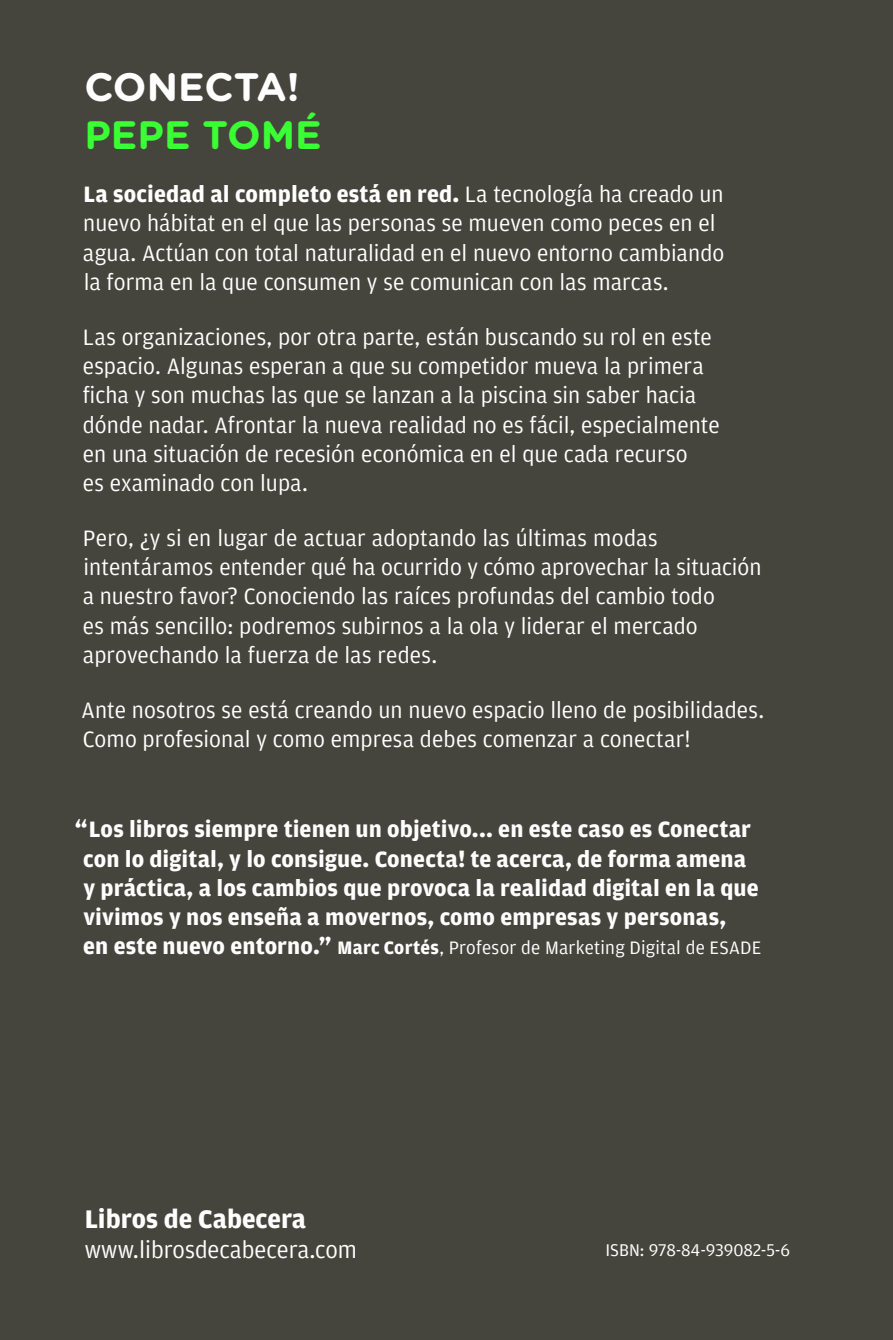
<style>
.page{position:relative;width:893px;height:1340px;background:#fff}
.page>*{position:absolute;margin:0;border:0;box-sizing:border-box;transform-origin:0 0}
.t1{font:700 39.6px/47.7px "Gotham Rounded";color:#fff}
.t2{font:700 27px "Amplitude";color:#fff}
.t3{font:24.75px "Amplitude";color:#fff}
.t4{font:23.62px/29.2px "Amplitude";letter-spacing:.005em;color:#fff}
.t5{font:700 23.62px/29.2px "Amplitude";letter-spacing:.005em;color:#fff}
.t6{font:19.12px "Amplitude";letter-spacing:.015em;color:#fff}
.t7{font:18px "Amplitude";color:#fff}
.s1{color:#3aff34}
.s2{font-weight:700}
.s3{font-size:24.75px}
.s4{font-weight:700;font-size:23.62px}
.s5{font-weight:700;font-size:24.75px}
</style>
<div class="page">
<div style="left:0;top:0;width:893px;height:1339px;background:#46453d"></div>
<p class="t1" style="left:84px;top:62px;width:239px">CONECTA!<br><span class="s1">PEPE TOMÉ</span></p>
<p class="t4" style="left:83px;top:180px;width:643px"><span class="s2">La sociedad al completo está en red.</span> La tecnología ha creado un nuevo hábitat en el que las personas se mueven como peces en el agua. Actúan con total naturalidad en el nuevo entorno cambiando la forma en la que consumen y se comunican con las marcas.</p>
<p class="t4" style="left:83px;top:322px;width:638px">Las organizaciones, por otra parte, están buscando su rol en este espacio. Algunas esperan a que su competidor mueva la primera ficha y son muchas las que se lanzan a la piscina sin saber hacia dónde nadar. Afrontar la nueva realidad no es fácil, especialmente en una situación de recesión económica en el que cada recurso<br>es examinado con lupa.</p>
<p class="t4" style="left:83px;top:523px;width:680px">Pero, ¿y si en lugar de actuar adoptando las últimas modas intentáramos entender qué ha ocurrido y cómo aprovechar la situación a nuestro favor? Conociendo las raíces profundas del cambio todo<br>es más sencillo: podremos subirnos a la ola y liderar el mercado aprovechando la fuerza de las redes.</p>
<p class="t4" style="left:82px;top:695px;width:684px">Ante nosotros se está creando un nuevo espacio lleno de posibilidades.<br>Como profesional y como empresa debes comenzar a conectar!</p>
<p class="t5" style="left:83px;top:815px;width:677px;text-indent:-8px"><span class="s3">“</span>Los libros siempre tienen un objetivo... en este caso es Conectar con lo digital, y lo consigue. Conecta! te acerca, de forma amena y práctica, a los cambios que provoca la realidad digital en la que vivimos y nos enseña a movernos, como empresas y personas,</p>
<p class="t6" style="left:83px;top:937px;width:680px"><span class="s4">en este nuevo entorno.</span><span class="s5">”</span> <span class="s2">Marc Cortés</span>, Profesor de Marketing Digital de ESADE</p>
<p class="t2" style="left:85px;top:1204px;width:223px">Libros de Cabecera</p>
<p class="t3" style="left:85px;top:1236px;width:274px">www.librosdecabecera.com</p>
<p class="t7" style="left:605px;top:1239px;width:186px">ISBN: 978-84-939082-5-6</p>
</div>
